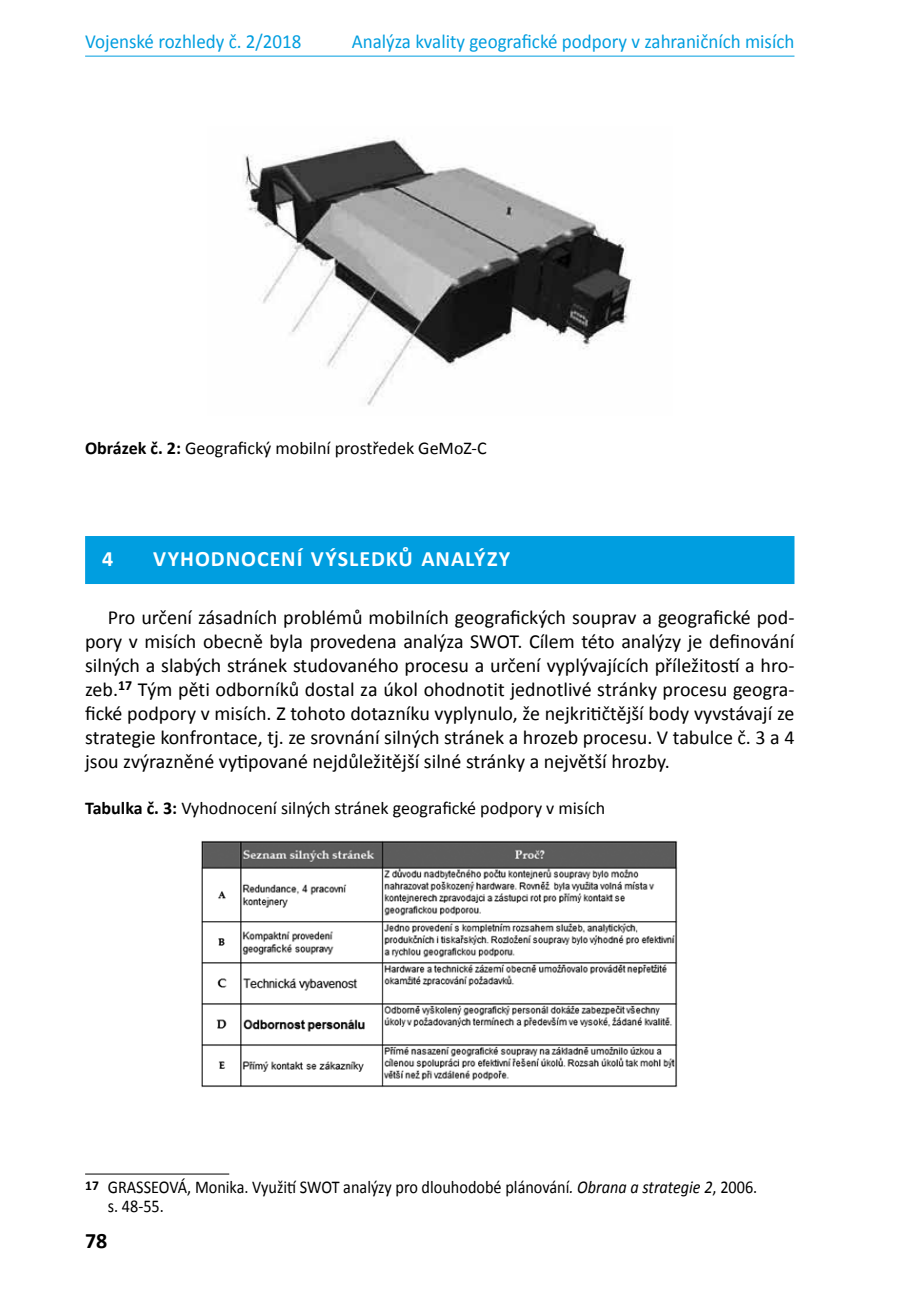
<style>
.page{position:relative;width:908px;height:1304px;background:#fff}
.page>*{position:absolute;margin:0;border:0;box-sizing:border-box;transform-origin:0 0}
.t1{font:700 22px "Calibri";letter-spacing:.04em;color:#fff}
.t2{font:700 22px "Calibri";color:#000}
.t3{font:20px/24px "Calibri";color:#000;text-align:justify}
.t4{font:20px "Calibri";color:#009ee0;scale:.95 1}
.t5{font:18px "Calibri";color:#000}
.t6{font:18px/19px "Calibri";color:#000;scale:.9 1}
.s1{font-weight:700}
.s2{font-style:italic}
</style>
<div class="page">
<hr style="left:85px;top:56px;width:709px;height:1px;background:#009ee0">
<div style="left:85px;top:536px;width:709px;height:48px;background:#009ee0"></div>
<img style="left:243px;top:138px;width:389px;height:268px">
<img style="left:202px;top:841px;width:475px;height:247px">
<hr style="left:85px;top:1174px;width:144px;height:1px;background:#000">
<p class="t4" style="left:85px;top:29px;width:229px">Vojenské rozhledy č. 2/2018</p>
<p class="t4" style="left:351px;top:29px;width:467px">Analýza kvality geografické podpory v zahraničních misích</p>
<p class="t5" style="left:85px;top:437px;width:403px"><span class="s1">Obrázek č. 2:</span> Geografický mobilní prostředek GeMoZ-C</p>
<p class="t1" style="left:102px;top:545px;width:13px">4</p>
<p class="t1" style="left:153px;top:545px;width:358px">VYHODNOCENÍ VÝSLEDKŮ ANALÝZY</p>
<p class="t3" style="left:85px;top:605px;width:710px;text-indent:23px">Pro určení zásadních problémů mobilních geografických souprav a geografické pod&shy;pory v misích obecně byla provedena analýza SWOT. Cílem této analýzy je definování silných a slabých stránek studovaného procesu a určení vyplývajících příležitostí a hro&shy;zeb.<sup>17</sup> Tým pěti odborníků dostal za úkol ohodnotit jednotlivé stránky procesu geogra&shy;fické podpory v misích. Z tohoto dotazníku vyplynulo, že nejkritičtější body vyvstávají ze strategie konfrontace, tj. ze srovnání silných stránek a hrozeb procesu. V tabulce č. 3 a 4 jsou zvýrazněné vytipované nejdůležitější silné stránky a největší hrozby.</p>
<p class="t5" style="left:85px;top:797px;width:521px"><span class="s1">Tabulka č. 3:</span> Vyhodnocení silných stránek geografické podpory v misích</p>
<p class="t6" style="left:108px;top:1178px;width:722px;text-indent:-23px"><sup>17</sup> GRASSEOVÁ, Monika. Využití SWOT analýzy pro dlouhodobé plánování<span class="s2">. Obrana a strategie 2</span>, 2006. s. 48-55.</p>
<p class="t2" style="left:85px;top:1227px;width:24px">78</p>
</div>
